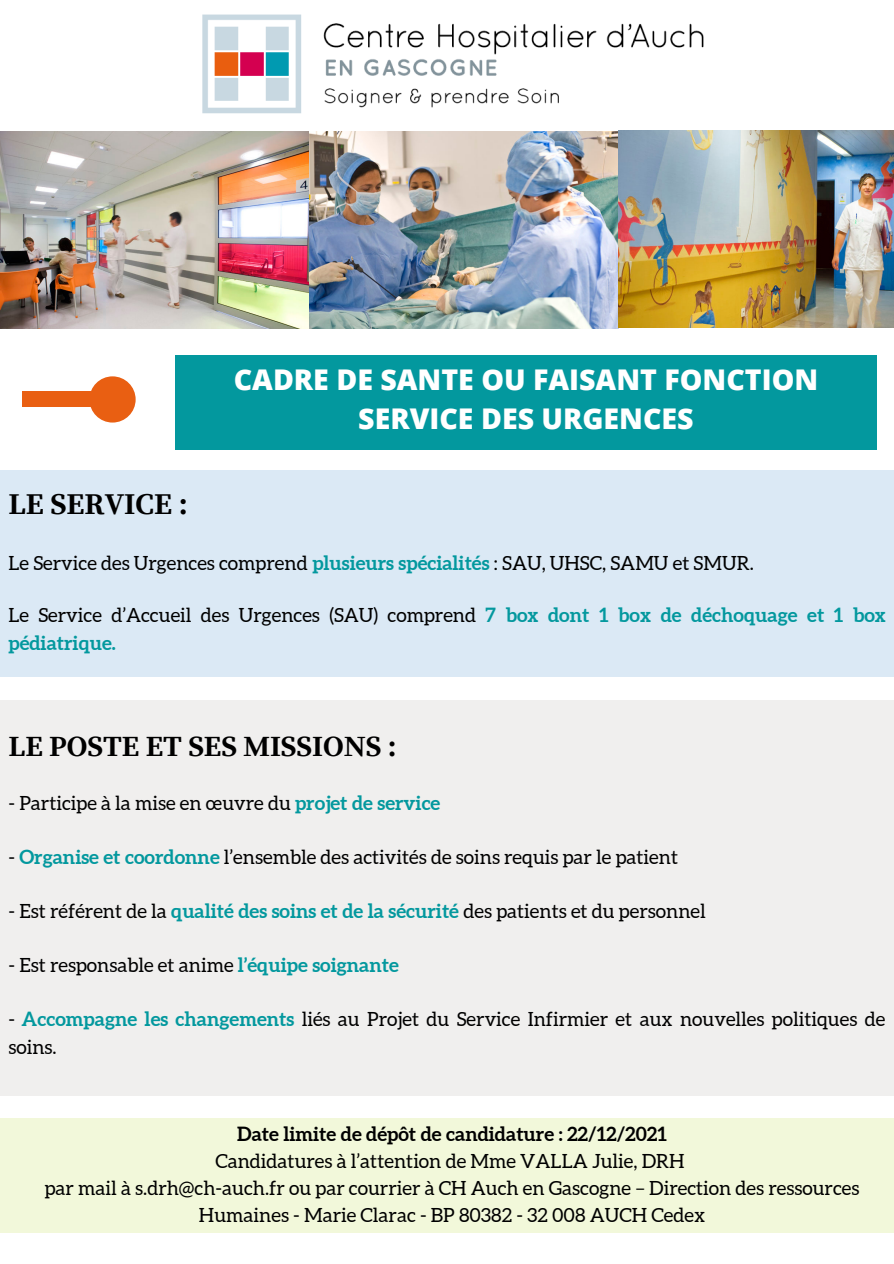
<style>
.page{position:relative;width:894px;height:1264px;background:#fff}
.page>*{position:absolute;margin:0;border:0;box-sizing:border-box;transform-origin:0 0}
.t1{font:700 30px "Source Serif Pro";color:#000}
.t2{font:700 29.1px "Source Serif Pro";color:#000}
.t3{font:800 28.5px/39.5px "Open Sans";color:#fff;text-align:center}
.t4{font:19.5px/27px "Aleo";color:#000}
.t5{font:700 19.5px "Aleo";color:#000}
.s1{font-weight:700;color:#03989e}
</style>
<div class="page">
<img style="left:202px;top:14px;width:531px;height:117px">
<img style="left:0;top:131px;width:893px;height:197px">
<div style="left:22px;top:391px;width:74px;height:16px;background:#e95f12"></div>
<div style="left:89px;top:376px;width:47px;height:46px;background:#e95f12;border-radius:50%"></div>
<div style="left:175px;top:355px;width:701px;height:95px;background:#03989e"></div>
<div style="left:0;top:700px;width:893px;height:395px;background:#f0efee"></div>
<div style="left:0;top:1117px;width:893px;height:115px;background:#f2f8da"></div>
<div style="left:0;top:470px;width:893px;height:206px;background:#dbe9f5"></div>
<p class="t1" style="left:9px;top:486px;width:181px">LE SERVICE :</p>
<p class="t3" style="left:234px;top:359px;width:585px">CADRE DE SANTE OU FAISANT FONCTION<br>SERVICE DES URGENCES</p>
<p class="t4" style="left:9px;top:549px;width:746px">Le Service des Urgences comprend <span class="s1">plusieurs spécialités</span> : SAU, UHSC, SAMU et SMUR.</p>
<p class="t4" style="left:9px;top:601px;width:878px;line-height:27.5px">Le Service d’Accueil des Urgences (SAU) comprend <span class="s1">7 box dont 1 box de déchoquage et 1 box pédiatrique.</span></p>
<p class="t2" style="left:9px;top:729px;width:389px">LE POSTE ET SES MISSIONS :</p>
<p class="t4" style="left:9px;top:789px;width:433px">- Participe à la mise en œuvre du <span class="s1">projet de service</span></p>
<p class="t4" style="left:9px;top:843px;width:671px">- <span class="s1">Organise et coordonne</span> l’ensemble des activités de soins requis par le patient</p>
<p class="t4" style="left:9px;top:897px;width:698px">- Est référent de la <span class="s1">qualité des soins et de la sécurité</span> des patients et du personnel</p>
<p class="t4" style="left:9px;top:951px;width:392px">- Est responsable et anime <span class="s1">l’équipe soignante</span></p>
<p class="t4" style="left:9px;top:1005px;width:878px">- <span class="s1">Accompagne les changements</span> liés au Projet du Service Infirmier et aux nouvelles politiques de soins.</p>
<p class="t5" style="left:237px;top:1122px;width:431px">Date limite de dépôt de candidature : 22/12/2021</p>
<p class="t4" style="left:215px;top:1147px;width:470px">Candidatures à l’attention de Mme VALLA Julie, DRH</p>
<p class="t4" style="left:45px;top:1174px;width:816px;text-align:center">par mail à s.drh@ch-auch.fr ou par courrier à CH Auch en Gascogne – Direction des ressources<br>Humaines - Marie Clarac - BP 80382 - 32 008 AUCH Cedex</p>
</div>
